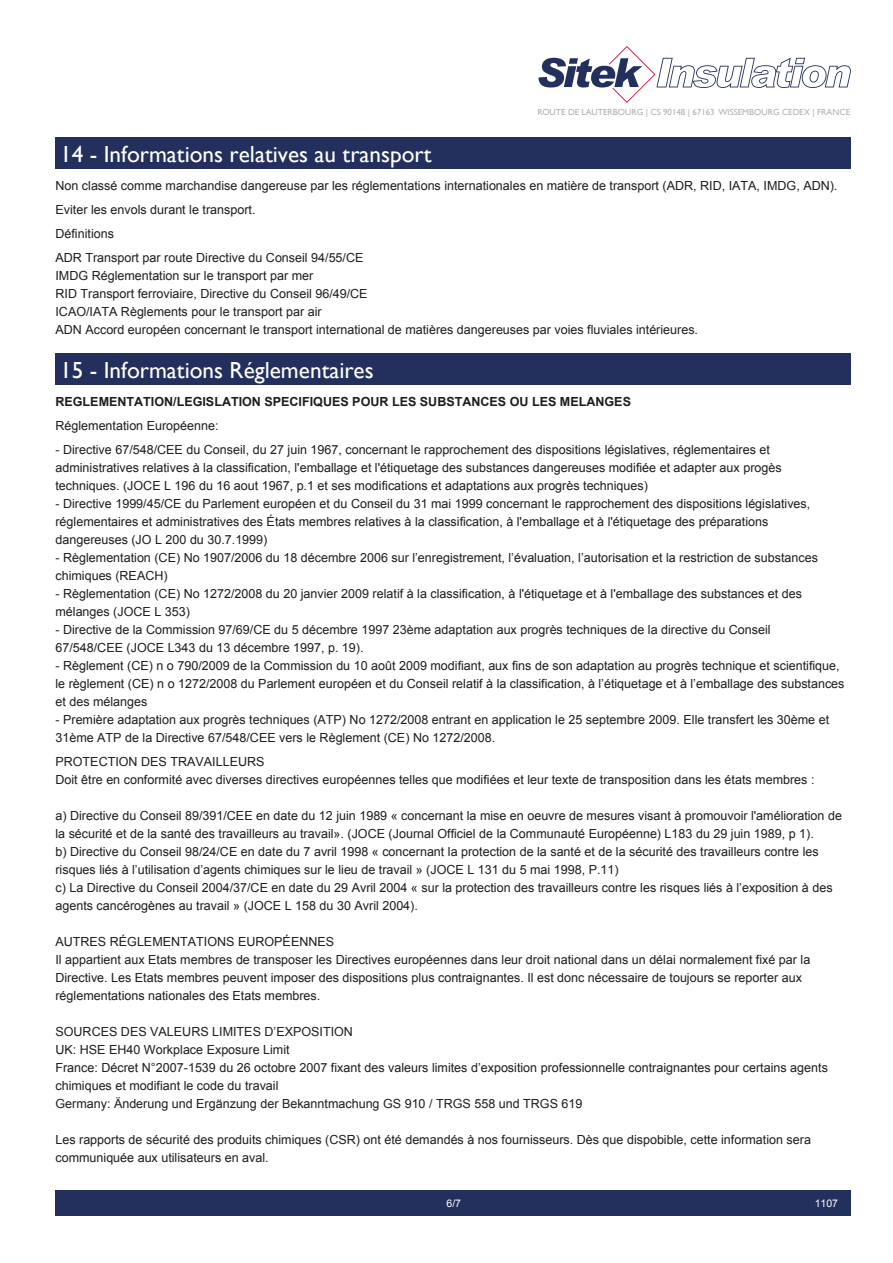
<style>
.page{position:relative;width:893px;height:1263px;background:#fff}
.page>*{position:absolute;margin:0;border:0;box-sizing:border-box;transform-origin:0 0}
.t1{font:23.25px "Gill Sans";color:#fff}
.t2{font:12.6px/18px "Arial";color:#1d1d1b}
.t3{font:700 12.6px/24px "Arial";color:#1d1d1b}
.t4{font:10.5px "Arial";color:#fff}
.t5{font:8.85px "Gill Sans";color:#b2b2b2}
.s1{font-weight:400}
</style>
<div class="page">
<div style="left:55px;top:138px;width:796px;height:31px;background:#232f5d"></div>
<div style="left:55px;top:353px;width:796px;height:32px;background:#232f5d"></div>
<div style="left:55px;top:1190px;width:796px;height:25px;background:#232f5d"></div>
<svg style="left:539px;top:46px;width:312px;height:57px"></svg>
<p class="t5" style="left:537px;top:107px;width:314px">ROUTE DE LAUTERBOURG | CS 90148 | 67163 WISSEMBOURG CEDEX | FRANCE</p>
<p class="t1" style="left:60px;top:141px;width:373px">14 - Informations relatives au transport</p>
<p class="t2" style="left:55px;top:174px;width:783px;line-height:24px">Non classé comme marchandise dangereuse par les réglementations internationales en matière de transport (ADR, RID, IATA, IMDG, ADN).<br>Eviter les envols durant le transport.<br>Définitions<br>ADR Transport par route Directive du Conseil 94/55/CE</p>
<p class="t2" style="left:55px;top:267px;width:644px">IMDG Réglementation sur le transport par mer<br>RID Transport ferroviaire, Directive du Conseil 96/49/CE<br>ICAO/IATA Règlements pour le transport par air<br>ADN Accord européen concernant le transport international de matières dangereuses par voies fluviales intérieures.</p>
<p class="t1" style="left:60px;top:356px;width:315px">15 - Informations Réglementaires</p>
<p class="t3" style="left:55px;top:390px;width:577px">REGLEMENTATION/LEGISLATION SPECIFIQUES POUR LES SUBSTANCES OU LES MELANGES<br><span class="s1">Réglementation Européenne:</span></p>
<p class="t2" style="left:55px;top:440px;width:728px">- Directive 67/548/CEE du Conseil, du 27 juin 1967, concernant le rapprochement des dispositions législatives, réglementaires et administratives relatives à la classification, l'emballage et l'étiquetage des substances dangereuses modifiée et adapter aux progès techniques. (JOCE L 196 du 16 aout 1967, p.1 et ses modifications et adaptations aux progrès techniques)</p>
<p class="t2" style="left:55px;top:494px;width:756px">- Directive 1999/45/CE du Parlement européen et du Conseil du 31 mai 1999 concernant le rapprochement des dispositions législatives, réglementaires et administratives des États membres relatives à la classification, à l'emballage et à l'étiquetage des préparations dangereuses (JO L 200 du 30.7.1999)</p>
<p class="t2" style="left:55px;top:548px;width:764px">- Règlementation (CE) No 1907/2006 du 18 décembre 2006 sur l’enregistrement, l’évaluation, l’autorisation et la restriction de substances chimiques (REACH)</p>
<p class="t2" style="left:55px;top:584px;width:748px">- Règlementation (CE) No 1272/2008 du 20 janvier 2009 relatif à la classification, à l'étiquetage et à l'emballage des substances et des mélanges (JOCE L 353)</p>
<p class="t2" style="left:55px;top:620px;width:717px">- Directive de la Commission 97/69/CE du 5 décembre 1997 23ème adaptation aux progrès techniques de la directive du Conseil<br>67/548/CEE (JOCE L343 du 13 décembre 1997, p. 19).</p>
<p class="t2" style="left:55px;top:656px;width:791px">- Règlement (CE) n o 790/2009 de la Commission du 10 août 2009 modifiant, aux fins de son adaptation au progrès technique et scientifique, le règlement (CE) n o 1272/2008 du Parlement européen et du Conseil relatif à la classification, à l’étiquetage et à l’emballage des substances et des mélanges</p>
<p class="t2" style="left:55px;top:710px;width:775px">- Première adaptation aux progrès techniques (ATP) No 1272/2008 entrant en application le 25 septembre 2009. Elle transfert les 30ème et<br>31ème ATP de la Directive 67/548/CEE vers le Règlement (CE) No 1272/2008.</p>
<p class="t2" style="left:55px;top:752px;width:760px">PROTECTION DES TRAVAILLEURS<br>Doit être en conformité avec diverses directives européennes telles que modifiées et leur texte de transposition dans les états membres :</p>
<p class="t2" style="left:55px;top:806px;width:788px">a) Directive du Conseil 89/391/CEE en date du 12 juin 1989 « concernant la mise en oeuvre de mesures visant à promouvoir l'amélioration de la sécurité et de la santé des travailleurs au travail». (JOCE (Journal Officiel de la Communauté Européenne) L183 du 29 juin 1989, p 1).<br>b) Directive du Conseil 98/24/CE en date du 7 avril 1998 « concernant la protection de la santé et de la sécurité des travailleurs contre les risques liés à l’utilisation d’agents chimiques sur le lieu de travail » (JOCE L 131 du 5 mai 1998, P.11)<br>c) La Directive du Conseil 2004/37/CE en date du 29 Avril 2004 « sur la protection des travailleurs contre les risques liés à l’exposition à des agents cancérogènes au travail » (JOCE L 158 du 30 Avril 2004).</p>
<p class="t2" style="left:55px;top:932px;width:756px">AUTRES RÉGLEMENTATIONS EUROPÉENNES<br>Il appartient aux Etats membres de transposer les Directives européennes dans leur droit national dans un délai normalement fixé par la Directive. Les Etats membres peuvent imposer des dispositions plus contraignantes. Il est donc nécessaire de toujours se reporter aux réglementations nationales des Etats membres.</p>
<p class="t2" style="left:55px;top:1022px;width:774px">SOURCES DES VALEURS LIMITES D’EXPOSITION<br>UK: HSE EH40 Workplace Exposure Limit<br>France: Décret N°2007-1539 du 26 octobre 2007 fixant des valeurs limites d’exposition professionnelle contraignantes pour certains agents chimiques et modifiant le code du travail<br>Germany: Änderung und Ergänzung der Bekanntmachung GS 910 / TRGS 558 und TRGS 619</p>
<p class="t2" style="left:55px;top:1130px;width:757px">Les rapports de sécurité des produits chimiques (CSR) ont été demandés à nos fournisseurs. Dès que dispobible, cette information sera communiquée aux utilisateurs en aval.</p>
<p class="t4" style="left:446px;top:1196px;width:16px">6/7</p>
<p class="t4" style="left:815px;top:1196px;width:25px">1107</p>
</div>
